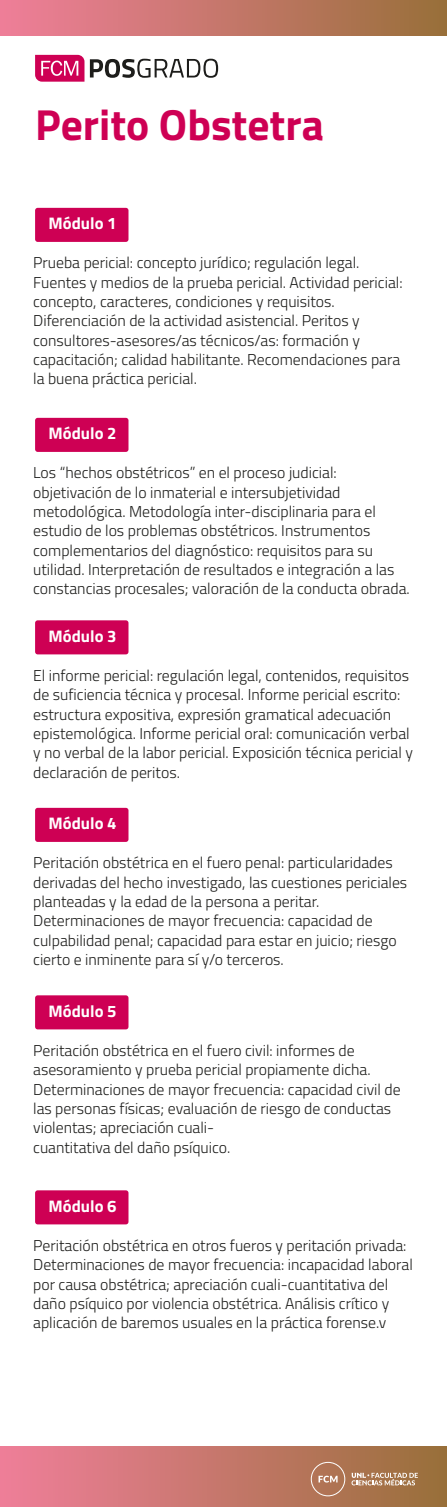
<style>
.page{position:relative;width:447px;height:1507px;background:#fff}
.page>*{position:absolute;margin:0;border:0;box-sizing:border-box;transform-origin:0 0}
.t1{font:700 43.5px "Titillium Web";color:#ce0054}
.t2{font:700 16.73px "Titillium Web";color:#fff}
.t3{font:300 15.75px/19.4px "Titillium Web";color:#1d1d1b}
</style>
<div class="page">
<svg style="left:35px;top:55px;width:184px;height:27px"></svg>
<div style="left:35px;top:208px;width:93px;height:34px;background:#ce0054;border-radius:3px"></div>
<div style="left:0;top:1447px;width:446px;height:60px;background:linear-gradient(to right,#f07e9a,#9a713c)"></div>
<svg style="left:351px;top:1473px;width:66px;height:12px"></svg>
<div style="left:311px;top:1462px;width:34px;height:34px;border:1px solid #fff;border-radius:50%"></div>
<svg style="left:318px;top:1476px;width:19px;height:7px"></svg>
<div style="left:0;top:0;width:446px;height:36px;background:linear-gradient(to right,#f07e9a,#996f3a)"></div>
<div style="left:35px;top:418px;width:93px;height:34px;background:#ce0054;border-radius:3px"></div>
<div style="left:35px;top:620px;width:93px;height:34px;background:#ce0054;border-radius:3px"></div>
<div style="left:35px;top:808px;width:93px;height:34px;background:#ce0054;border-radius:3px"></div>
<div style="left:35px;top:995px;width:93px;height:34px;background:#ce0054;border-radius:3px"></div>
<div style="left:35px;top:1190px;width:93px;height:34px;background:#ce0054;border-radius:3px"></div>
<h1 class="t1" style="left:35px;top:92px;width:290px">Perito Obstetra</h1>
<p class="t2" style="left:49px;top:211px;width:69px">Módulo 1</p>
<p class="t3" style="left:33px;top:252px;width:371px">Prueba pericial: concepto jurídico; regulación legal.<br>Fuentes y medios de la prueba pericial. Actividad pericial: concepto, caracteres, condiciones y requisitos.<br>Diferenciación de la actividad asistencial. Peritos y consultores-asesores/as técnicos/as: formación y capacitación; calidad habilitante. Recomendaciones para la buena práctica pericial.</p>
<p class="t2" style="left:49px;top:421px;width:69px">Módulo 2</p>
<p class="t3" style="left:33px;top:462px;width:378px">Los “hechos obstétricos” en el proceso judicial: objetivación de lo inmaterial e intersubjetividad metodológica. Metodología inter-disciplinaria para el estudio de los problemas obstétricos. Instrumentos complementarios del diagnóstico: requisitos para su utilidad. Interpretación de resultados e integración a las constancias procesales; valoración de la conducta obrada.</p>
<p class="t2" style="left:49px;top:623px;width:69px">Módulo 3</p>
<p class="t3" style="left:33px;top:665px;width:381px">El informe pericial: regulación legal, contenidos, requisitos de suficiencia técnica y procesal. Informe pericial escrito: estructura expositiva, expresión gramatical adecuación epistemológica. Informe pericial oral: comunicación verbal y no verbal de la labor pericial. Exposición técnica pericial y declaración de peritos.</p>
<p class="t2" style="left:49px;top:811px;width:69px">Módulo 4</p>
<p class="t3" style="left:33px;top:852px;width:375px">Peritación obstétrica en el fuero penal: particularidades derivadas del hecho investigado, las cuestiones periciales planteadas y la edad de la persona a peritar.<br>Determinaciones de mayor frecuencia: capacidad de culpabilidad penal; capacidad para estar en juicio; riesgo cierto e inminente para sí y/o terceros.</p>
<p class="t2" style="left:49px;top:998px;width:69px">Módulo 5</p>
<p class="t3" style="left:33px;top:1040px;width:369px">Peritación obstétrica en el fuero civil: informes de asesoramiento y prueba pericial propiamente dicha.<br>Determinaciones de mayor frecuencia: capacidad civil de las personas físicas; evaluación de riesgo de conductas violentas; apreciación cuali-<br>cuantitativa del daño psíquico.</p>
<p class="t2" style="left:49px;top:1193px;width:69px">Módulo 6</p>
<p class="t3" style="left:33px;top:1235px;width:381px">Peritación obstétrica en otros fueros y peritación privada:<br>Determinaciones de mayor frecuencia: incapacidad laboral por causa obstétrica; apreciación cuali-cuantitativa del daño psíquico por violencia obstétrica. Análisis crítico y aplicación de baremos usuales en la práctica forense.v</p>
</div>
